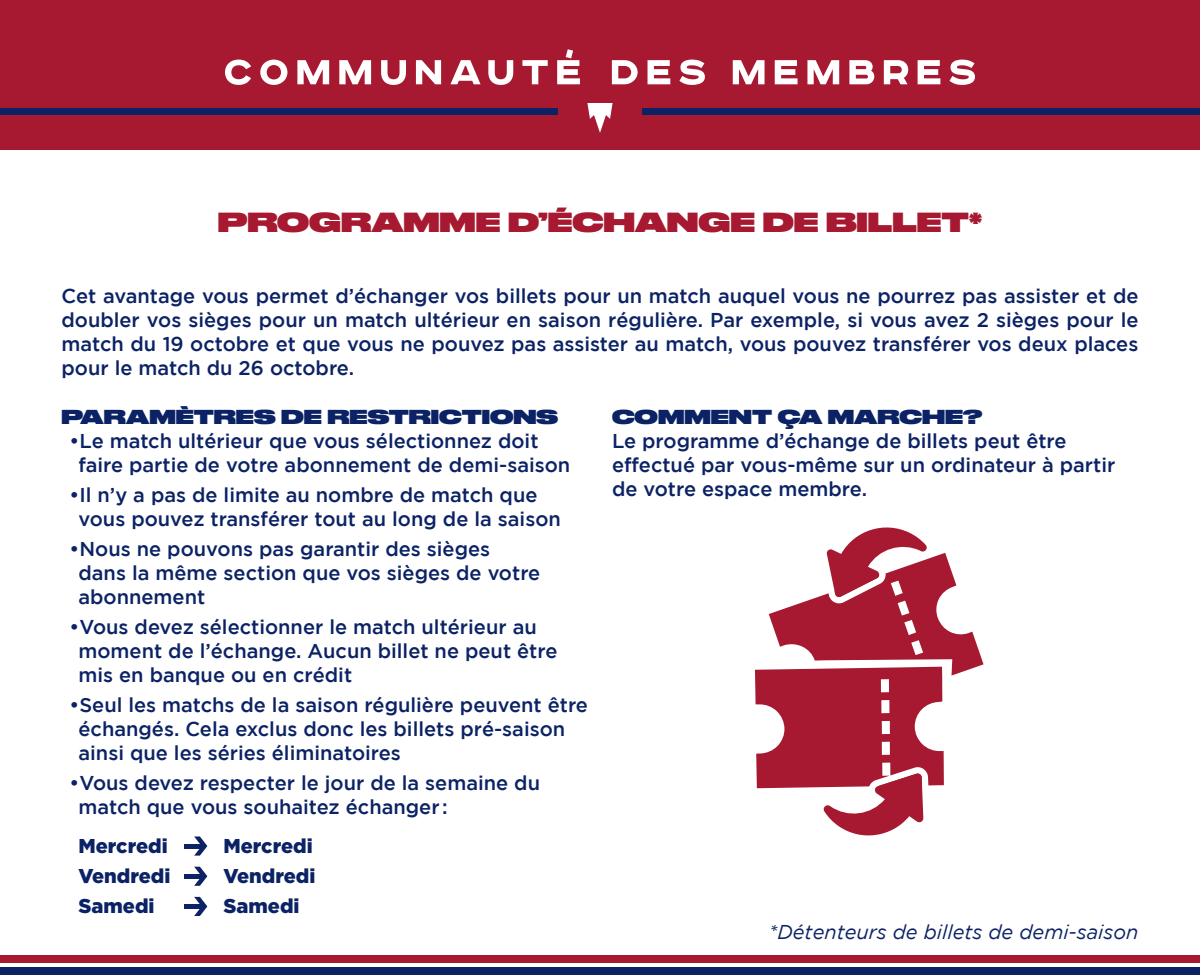
<style>
.page{position:relative;width:1200px;height:975px;background:#fff}
.page>*{position:absolute;margin:0;border:0;box-sizing:border-box;transform-origin:0 0}
.t1{font:26px "Druk Wide Super";color:#a71930}
.t2{font:500 20px/24px "Gotham";color:#0b2265}
.t3{font:900 20px "Gotham";color:#0b2265}
.t4{font:italic 20px "Gotham";color:#0b2265}
.t5{font:19px "Druk Wide Super";color:#0b2265}
</style>
<div class="page">
<div style="left:0;top:0;width:1200px;height:150px;background:#a71930"></div>
<div style="left:0;top:955px;width:1200px;height:8px;background:#a71930"></div>
<div style="left:0;top:967px;width:1200px;height:8px;background:#0b2265"></div>
<svg style="left:225px;top:60px;width:26px;height:25px"></svg>
<svg style="left:260px;top:60px;width:27px;height:25px"></svg>
<svg style="left:297px;top:60px;width:32px;height:24px"></svg>
<svg style="left:339px;top:60px;width:32px;height:24px"></svg>
<svg style="left:381px;top:60px;width:25px;height:25px"></svg>
<svg style="left:416px;top:60px;width:25px;height:24px"></svg>
<svg style="left:450px;top:60px;width:31px;height:24px"></svg>
<svg style="left:488px;top:60px;width:25px;height:25px"></svg>
<svg style="left:522px;top:60px;width:26px;height:24px"></svg>
<svg style="left:557px;top:49px;width:23px;height:35px"></svg>
<svg style="left:612px;top:60px;width:26px;height:24px"></svg>
<svg style="left:648px;top:60px;width:22px;height:24px"></svg>
<svg style="left:679px;top:60px;width:26px;height:25px"></svg>
<svg style="left:733px;top:60px;width:32px;height:24px"></svg>
<svg style="left:775px;top:60px;width:23px;height:24px"></svg>
<svg style="left:807px;top:60px;width:32px;height:24px"></svg>
<svg style="left:849px;top:60px;width:25px;height:24px"></svg>
<svg style="left:884px;top:60px;width:24px;height:24px"></svg>
<svg style="left:918px;top:60px;width:22px;height:24px"></svg>
<svg style="left:949px;top:60px;width:26px;height:25px"></svg>
<svg style="left:587px;top:103px;width:26px;height:30px"></svg>
<div style="left:0;top:109px;width:557px;height:6px;background:#0b2265"></div>
<div style="left:643px;top:109px;width:557px;height:6px;background:#0b2265"></div>
<svg style="left:755px;top:527px;width:229px;height:309px"></svg>
<svg style="left:194px;top:836px;width:13px;height:20px"></svg>
<hr style="left:184px;top:844px;width:19px;height:4px;background:#0b2265">
<svg style="left:194px;top:867px;width:13px;height:19px"></svg>
<div style="left:184px;top:874px;width:19px;height:5px;background:#0b2265"></div>
<svg style="left:194px;top:897px;width:13px;height:19px"></svg>
<div style="left:184px;top:904px;width:19px;height:5px;background:#0b2265"></div>
<h1 class="t1" style="left:218px;top:200px;width:766px">PROGRAMME D’ÉCHANGE DE BILLET*</h1>
<p class="t2" style="left:62px;top:284px;width:1079px;text-align:justify">Cet avantage vous permet d’échanger vos billets pour un match auquel vous ne pourrez pas assister et de doubler vos sièges pour un match ultérieur en saison régulière. Par exemple, si vous avez 2 sièges pour le match du 19 octobre et que vous ne pouvez pas assister au match, vous pouvez transférer vos deux places pour le match du 26 octobre.</p>
<p class="t5" style="left:612px;top:401px;width:372px">COMMENT ÇA MARCHE?</p>
<p class="t2" style="left:612px;top:428px;width:505px">Le programme d’échange de billets peut être effectué par vous-même sur un ordinateur à partir de votre espace membre.</p>
<p class="t5" style="left:62px;top:401px;width:498px">PARAMÈTRES DE RESTRICTIONS</p>
<p class="t2" style="left:78px;top:428px;width:493px;text-indent:-9px">•Le match ultérieur que vous sélectionnez doit faire partie de votre abonnement de demi-saison</p>
<p class="t2" style="left:78px;top:482px;width:484px;text-indent:-9px">•Il n’y a pas de limite au nombre de match que vous pouvez transférer tout au long de la saison</p>
<p class="t2" style="left:78px;top:536px;width:463px;text-indent:-9px">•Nous ne pouvons pas garantir des sièges dans la même section que vos sièges de votre abonnement</p>
<p class="t2" style="left:78px;top:614px;width:480px;text-indent:-9px">•Vous devez sélectionner le match ultérieur au moment de l’échange. Aucun billet ne peut être mis en banque ou en crédit</p>
<p class="t2" style="left:78px;top:692px;width:511px;text-indent:-9px">•Seul les matchs de la saison régulière peuvent être échangés. Cela exclus donc les billets pré-saison ainsi que les séries éliminatoires</p>
<p class="t2" style="left:78px;top:770px;width:463px;text-indent:-9px">•Vous devez respecter le jour de la semaine du match que vous souhaitez échanger :</p>
<p class="t3" style="left:79px;top:834px;width:91px">Mercredi</p>
<p class="t3" style="left:224px;top:834px;width:91px">Mercredi</p>
<p class="t3" style="left:79px;top:864px;width:93px">Vendredi</p>
<p class="t3" style="left:224px;top:864px;width:93px">Vendredi</p>
<p class="t3" style="left:79px;top:894px;width:78px">Samedi</p>
<p class="t3" style="left:224px;top:894px;width:78px">Samedi</p>
<p class="t4" style="left:769px;top:921px;width:371px">*Détenteurs de billets de demi-saison</p>
</div>
